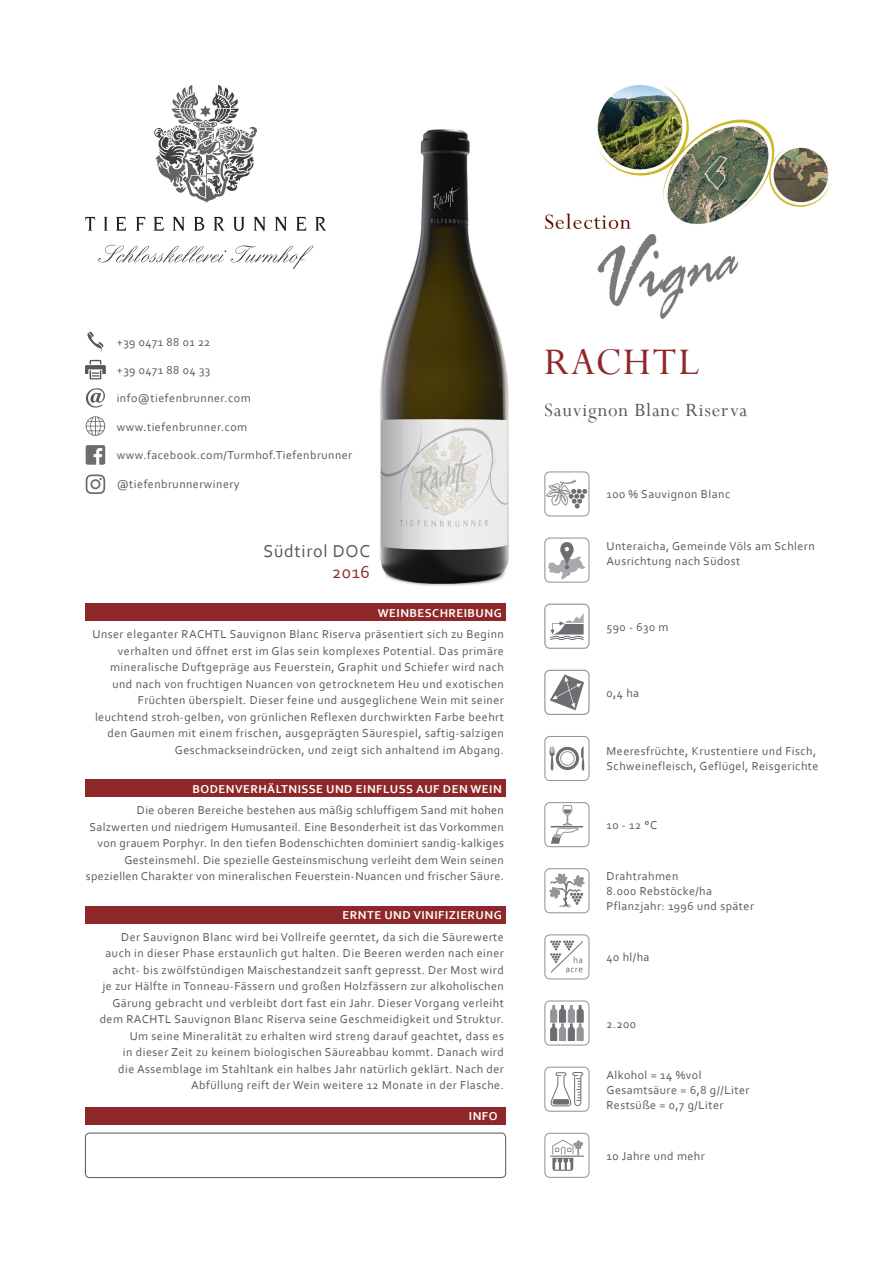
<style>
.page{position:relative;width:893px;height:1263px;background:#fff}
.page>*{position:absolute;margin:0;border:0;box-sizing:border-box;transform-origin:0 0}
.t1{font:42px "Perpetua";letter-spacing:.04em;color:#8f282b}
.t2{font:21px "Perpetua";letter-spacing:.04em;color:#57585a}
.t3{font:18px "Corbel";letter-spacing:.04em;color:#57585a}
.t4{font:18px "Corbel";color:#8f282b}
.t5{font:12px/16.5px "Corbel";letter-spacing:.04em;color:#57585a}
.t6{font:700 12px "Corbel";letter-spacing:.04em;color:#fff}
</style>
<div class="page">
<img style="left:355px;top:129px;width:154px;height:475px">
<div style="left:85px;top:604px;width:421px;height:17px;background:#8f282b"></div>
<div style="left:85px;top:906px;width:421px;height:17px;background:#8f282b"></div>
<div style="left:85px;top:780px;width:421px;height:17px;background:#8f282b"></div>
<div style="left:85px;top:1133px;width:421px;height:45px;border:1px solid #57585a;border-radius:4px"></div>
<div style="left:85px;top:1107px;width:421px;height:17px;background:#8f282b"></div>
<img style="left:545px;top:85px;width:284px;height:234px">
<svg style="left:85px;top:217px;width:241px;height:14px"></svg>
<svg style="left:154px;top:85px;width:103px;height:118px"></svg>
<svg style="left:98px;top:245px;width:215px;height:24px"></svg>
<div style="left:544px;top:471px;width:45px;height:45px;border:1px solid #939598;border-radius:5px"></div>
<svg style="left:546px;top:479px;width:41px;height:29px"></svg>
<div style="left:544px;top:736px;width:45px;height:45px;border:1px solid #939598;border-radius:5px"></div>
<svg style="left:549px;top:746px;width:36px;height:25px"></svg>
<div style="left:560px;top:751px;width:14px;height:14px;border:1px solid #939598;border-radius:50%"></div>
<div style="left:544px;top:802px;width:45px;height:45px;border:1px solid #939598;border-radius:5px"></div>
<hr style="left:551px;top:826px;width:32px;height:1px;background:#6d6e71">
<svg style="left:551px;top:805px;width:28px;height:39px"></svg>
<div style="left:544px;top:537px;width:45px;height:46px;border:1px solid #939598;border-radius:5px"></div>
<svg style="left:548px;top:542px;width:38px;height:38px"></svg>
<div style="left:544px;top:868px;width:45px;height:45px;border:1px solid #939598;border-radius:5px"></div>
<svg style="left:549px;top:873px;width:36px;height:35px"></svg>
<div style="left:544px;top:934px;width:45px;height:45px;border:1px solid #939598;border-radius:5px"></div>
<svg style="left:550px;top:940px;width:33px;height:33px"></svg>
<div style="left:544px;top:1000px;width:45px;height:45px;border:1px solid #939598;border-radius:5px"></div>
<svg style="left:550px;top:1005px;width:34px;height:36px"></svg>
<div style="left:544px;top:1066px;width:45px;height:46px;border:1px solid #939598;border-radius:5px"></div>
<svg style="left:550px;top:1072px;width:34px;height:34px"></svg>
<div style="left:544px;top:1133px;width:45px;height:45px;border:1px solid #939598;border-radius:5px"></div>
<hr style="left:550px;top:1155px;width:34px;height:2px;background:#939598">
<svg style="left:552px;top:1139px;width:31px;height:32px"></svg>
<div style="left:544px;top:604px;width:45px;height:45px;border:1px solid #939598;border-radius:5px"></div>
<svg style="left:550px;top:613px;width:34px;height:27px"></svg>
<div style="left:544px;top:670px;width:45px;height:45px;border:1px solid #939598;border-radius:5px"></div>
<svg style="left:550px;top:674px;width:34px;height:36px"></svg>
<svg style="left:87px;top:331px;width:17px;height:20px"></svg>
<svg style="left:85px;top:360px;width:21px;height:19px"></svg>
<svg style="left:86px;top:388px;width:19px;height:20px"></svg>
<svg style="left:86px;top:416px;width:19px;height:20px"></svg>
<svg style="left:86px;top:445px;width:19px;height:20px"></svg>
<svg style="left:86px;top:474px;width:19px;height:20px"></svg>
<p class="t5" style="left:117px;top:333px;width:95px">+39 0471 88 01 22</p>
<p class="t5" style="left:117px;top:362px;width:95px">+39 0471 88 04 33</p>
<p class="t5" style="left:117px;top:390px;width:135px">info@tiefenbrunner.com</p>
<p class="t5" style="left:117px;top:418px;width:132px">www.tiefenbrunner.com</p>
<p class="t5" style="left:117px;top:446px;width:237px">www.facebook.com/Turmhof.Tiefenbrunner</p>
<p class="t5" style="left:117px;top:476px;width:124px">@tiefenbrunnerwinery</p>
<h3 class="t3" style="left:263px;top:540px;width:108px">Südtirol DOC</h3>
<h3 class="t4" style="left:332px;top:561px;width:39px">2016</h3>
<p class="t6" style="left:378px;top:605px;width:125px">WEINBESCHREIBUNG</p>
<p class="t5" style="left:92px;top:626px;width:413px;text-align:right">Unser eleganter RACHTL Sauvignon Blanc Riserva präsentiert sich zu Beginn verhalten und öffnet erst im Glas sein komplexes Potential. Das primäre mineralische Duftgepräge aus Feuerstein, Graphit und Schiefer wird nach und nach von fruchtigen Nuancen von getrocknetem Heu und exotischen Früchten überspielt. Dieser feine und ausgeglichene Wein mit seiner leuchtend stroh-gelben, von grünlichen Reflexen durchwirkten Farbe beehrt den Gaumen mit einem frischen, ausgeprägten Säurespiel, saftig-salzigen Geschmackseindrücken, und zeigt sich anhaltend im Abgang.</p>
<p class="t6" style="left:192px;top:781px;width:311px">BODENVERHÄLTNISSE UND EINFLUSS AUF DEN WEIN</p>
<p class="t5" style="left:86px;top:802px;width:419px;text-align:right">Die oberen Bereiche bestehen aus mäßig schluffigem Sand mit hohen Salzwerten und niedrigem Humusanteil. Eine Besonderheit ist das Vorkommen von grauem Porphyr. In den tiefen Bodenschichten dominiert sandig-kalkiges Gesteinsmehl. Die spezielle Gesteinsmischung verleiht dem Wein seinen speziellen Charakter von mineralischen Feuerstein-Nuancen und frischer Säure.</p>
<p class="t6" style="left:343px;top:908px;width:161px">ERNTE UND VINIFIZIERUNG</p>
<p class="t5" style="left:100px;top:928px;width:406px;text-align:right">Der Sauvignon Blanc wird bei Vollreife geerntet, da sich die Säurewerte auch in dieser Phase erstaunlich gut halten. Die Beeren werden nach einer acht- bis zwölfstündigen Maischestandzeit sanft gepresst. Der Most wird<br>je zur Hälfte in Tonneau-Fässern und großen Holzfässern zur alkoholischen Gärung gebracht und verbleibt dort fast ein Jahr. Dieser Vorgang verleiht dem RACHTL Sauvignon Blanc Riserva seine Geschmeidigkeit und Struktur.<br>Um seine Mineralität zu erhalten wird streng darauf geachtet, dass es<br>in dieser Zeit zu keinem biologischen Säureabbau kommt. Danach wird<br>die Assemblage im Stahltank ein halbes Jahr natürlich geklärt. Nach der Abfüllung reift der Wein weitere 12 Monate in der Flasche.</p>
<p class="t6" style="left:469px;top:1109px;width:30px">INFO</p>
<h1 class="t1" style="left:544px;top:336px;width:156px">RACHTL</h1>
<h2 class="t2" style="left:544px;top:396px;width:204px">Sauvignon Blanc Riserva</h2>
<p class="t5" style="left:606px;top:486px;width:125px">100 % Sauvignon Blanc</p>
<p class="t5" style="left:606px;top:538px;width:210px;line-height:15px">Unteraicha, Gemeinde Völs am Schlern<br>Ausrichtung nach Südost</p>
<p class="t5" style="left:606px;top:618px;width:64px">590 - 630 m</p>
<p class="t5" style="left:606px;top:684px;width:34px">0,4 ha</p>
<p class="t5" style="left:606px;top:744px;width:213px;line-height:15px">Meeresfrüchte, Krustentiere und Fisch,<br>Schweinefleisch, Geflügel, Reisgerichte</p>
<p class="t5" style="left:606px;top:816px;width:52px">10 - 12 °C</p>
<p class="t5" style="left:606px;top:868px;width:149px;line-height:15px">Drahtrahmen<br>8.000 Rebstöcke/ha<br>Pflanzjahr: 1996 und später</p>
<p class="t5" style="left:606px;top:949px;width:44px">40 hl/ha</p>
<p class="t5" style="left:606px;top:1015px;width:31px">2.200</p>
<p class="t5" style="left:606px;top:1067px;width:144px;line-height:15px">Alkohol = 14 %vol<br>Gesamtsäure = 6,8 g//Liter<br>Restsüße = 0,7 g/Liter</p>
<p class="t5" style="left:606px;top:1147px;width:100px">10 Jahre und mehr</p>
</div>
